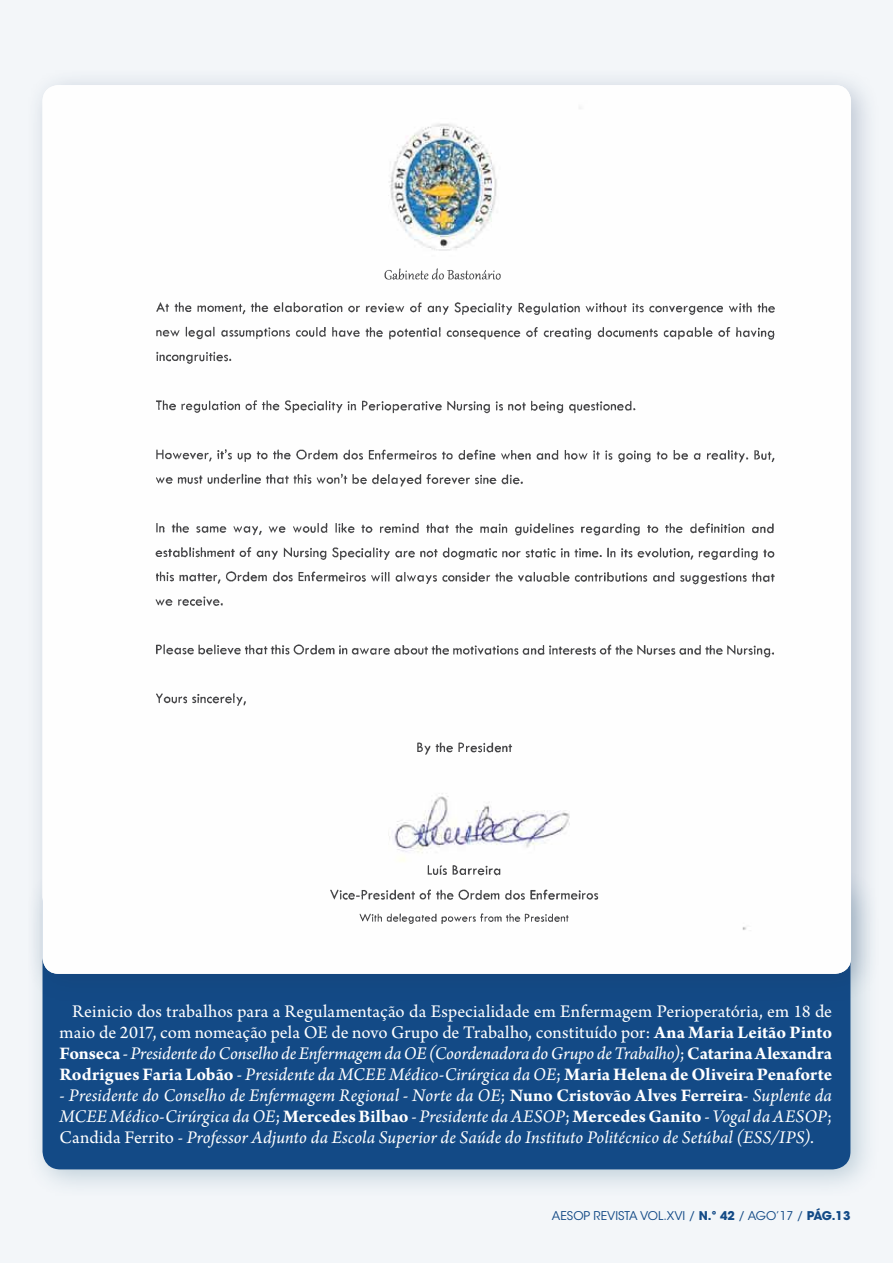
<style>
.page{position:relative;width:893px;height:1263px;background:#f3f6f9}
.page>*{position:absolute;margin:0;border:0;box-sizing:border-box;transform-origin:0 0}
.t1{font:18.75px/21px "Arno Pro";color:#fff;text-align:justify}
.t2{font:italic 18.75px/21px "Arno Pro";letter-spacing:.005em;color:#fff;text-align:justify}
.t3{font:12px "ITC Avant Garde Std";color:#134a86}
.s1{font-weight:700}
.s2{font-style:italic}
.s3{font-style:normal}
.s4{font-weight:700;font-style:normal}
</style>
<div class="page">
<div style="left:25px;top:866px;width:855px;height:333px;background:#255e7b;opacity:.26"></div>
<div style="left:43px;top:884px;width:807px;height:285px;background:#134a86;border-radius:18px"></div>
<div style="left:25px;top:67px;width:856px;height:936px;background:#1d3863;opacity:.26"></div>
<div style="left:43px;top:85px;width:808px;height:889px;background:#fefefe"></div>
<img style="left:428px;top:239px;width:34px;height:14px">
<img style="left:156px;top:268px;width:618px;height:706px">
<p class="t1" style="left:60px;top:1002px;width:774px;text-indent:13px">Reinicio dos trabalhos para a Regulamentação da Especialidade em Enfermagem Perioperatória, em 18 de maio de 2017, com nomeação pela OE de novo Grupo de Trabalho, constituído por: <span class="s1">Ana Maria Leitão Pinto Fonseca</span> - <span class="s2">Presidente do Conselho de Enfermagem da OE (Coordenadora do Grupo de Trabalho)</span>; <span class="s1">Catarina Alexandra Rodrigues Faria Lobão</span> - <span class="s2">Presidente da MCEE Médico-Cirúrgica da OE</span>; <span class="s1">Maria Helena de Oliveira Penaforte</span></p>
<p class="t2" style="left:59px;top:1086px;width:774px"><span class="s3">-</span> Presidente do Conselho de Enfermagem Regional - Norte da OE<span class="s3">;</span> <span class="s4">Nuno Cristovão Alves Ferreira</span><span class="s3">-</span> Suplente da MCEE Médico-Cirúrgica da OE<span class="s3">;</span> <span class="s4">Mercedes Bilbao</span> <span class="s3">-</span> Presidente da AESOP<span class="s3">;</span> <span class="s4">Mercedes Ganito</span> <span class="s3">-</span> Vogal da AESOP<span class="s3">; Candida Ferrito -</span> Professor Adjunto da Escola Superior de Saúde do Instituto Politécnico de Setúbal (ESS/IPS)<span class="s3">.</span></p>
<p class="t3" style="left:552px;top:1209px;width:300px">AESOP REVISTA VOL.XVI / <span class="s1">N.º 42</span> / AGO’17 / <span class="s1">PÁG.13</span></p>
</div>
